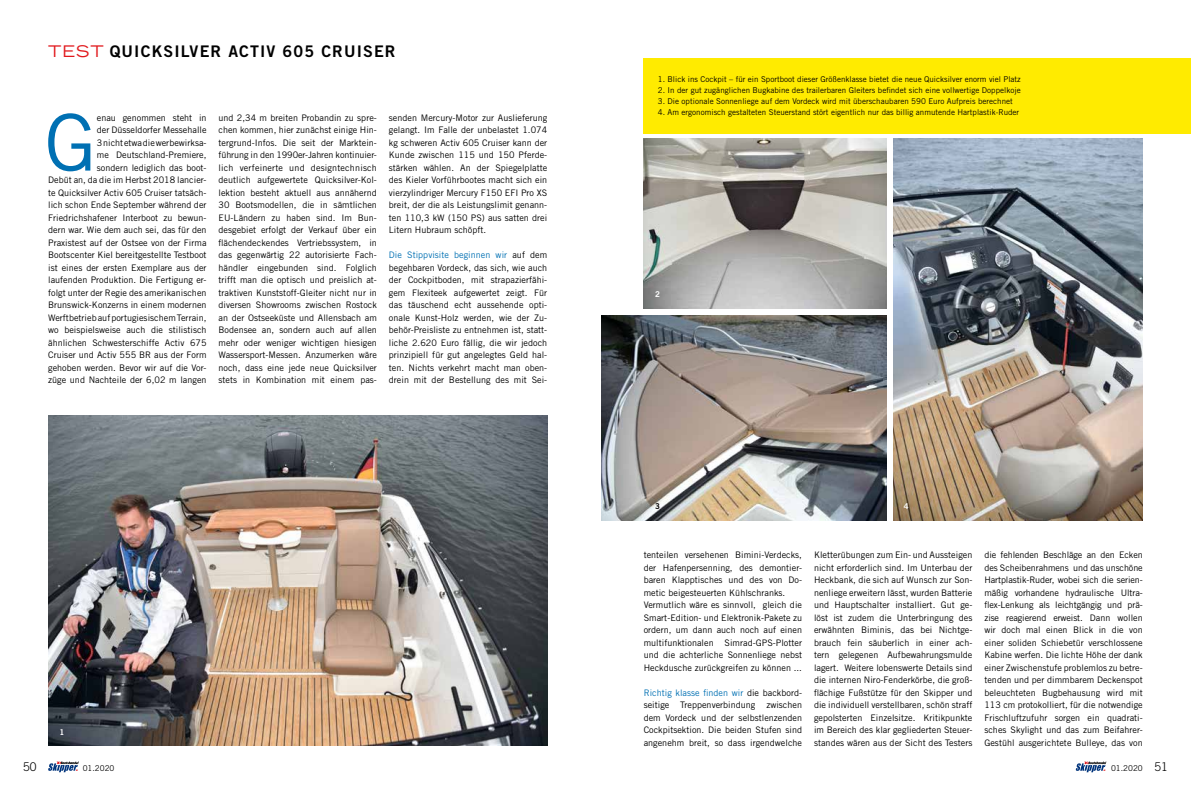
<style>
.page{position:relative;width:1191px;height:794px;background:#fff}
.page>*{position:absolute;margin:0;border:0;box-sizing:border-box;transform-origin:0 0}
.t1{font:78.3px "Trade Gothic LT Std";color:#0070b3}
.t2{font:16px "Trade Gothic LT Std Bd 2";letter-spacing:.07em;color:#000}
.t3{font:300 12px "Trade Gothic LT Std";color:#000}
.t4{font:9px/12.5px "Trade Gothic LT Std";letter-spacing:.005em;color:#000;text-align:justify}
.t5{font:8px "Trade Gothic LT Std";color:#000}
.t6{font:8px "Trade Gothic LT Std Bd 2";color:#fff}
.t7{font:8px "Trade Gothic LT Std Bd 2";color:#000}
.s1{font-family:"Trade Gothic LT Std";font-stretch:expanded;color:#e1191d}
.s2{color:#0070b3}
.s3{font-weight:300;font-size:12px}
</style>
<div class="page">
<img style="left:48px;top:415px;width:499px;height:331px">
<img style="left:643px;top:139px;width:243px;height:169px">
<img style="left:601px;top:315px;width:285px;height:206px">
<img style="left:893px;top:139px;width:249px;height:382px">
<div style="left:643px;top:58px;width:548px;height:75px;background:#ffeb00"></div>
<svg style="left:48px;top:761px;width:31px;height:11px"></svg>
<svg style="left:1075px;top:761px;width:31px;height:11px"></svg>
<h2 class="t2" style="left:48px;top:42px;width:349px"><span class="s1">TEST</span> QUICKSILVER ACTIV 605 CRUISER</h2>
<h1 class="t1" style="left:44px;top:95px;width:54px">G</h1>
<p class="t4" style="left:48px;top:111px;width:160px;text-align:right">enau genommen steht in<br>der Düsseldorfer Messehalle<br>3 nicht etwa die werbewirksa-<br>me Deutschland-Premiere,<br>sondern lediglich das boot-<br>Debüt an, da die im Herbst 2018 lancier&shy;te Quicksilver Activ 605 Cruiser tatsäch&shy;lich schon Ende September während der Friedrichshafener Interboot zu bewun&shy;dern war. Wie dem auch sei, das für den Praxistest auf der Ostsee von der Firma Bootscenter Kiel bereitgestellte Testboot ist eines der ersten Exemplare aus der laufenden Produktion. Die Fertigung er&shy;folgt unter der Regie des amerikanischen Brunswick-Konzerns in einem modernen Werftbetrieb auf portugiesischem Terrain, wo beispielsweise auch die stilistisch ähnlichen Schwesterschiffe Activ 675<br>Cruiser und Activ 555 BR aus der Form gehoben werden. Bevor wir auf die Vor&shy;züge und Nachteile der 6,02 m langen</p>
<p class="t4" style="left:218px;top:111px;width:160px">und 2,34 m breiten Probandin zu spre&shy;chen kommen, hier zunächst einige Hin&shy;tergrund-Infos. Die seit der Marktein&shy;führung in den 1990er-Jahren kontinuier&shy;lich verfeinerte und designtechnisch deutlich aufgewertete Quicksilver-Kol&shy;lektion besteht aktuell aus annähernd 30 Bootsmodellen, die in sämtlichen EU-Ländern zu haben sind. Im Bun&shy;desgebiet erfolgt der Verkauf über ein flächendeckendes Vertriebssystem, in das gegenwärtig 22 autorisierte Fach&shy;händler eingebunden sind. Folglich trifft man die optisch und preislich at&shy;traktiven Kunststoff-Gleiter nicht nur in diversen Showrooms zwischen Rostock an der Ostseeküste und Allensbach am Bodensee an, sondern auch auf allen mehr oder weniger wichtigen hiesigen Wassersport-Messen. Anzumerken wäre noch, dass eine jede neue Quicksilver stets in Kombination mit einem pas-</p>
<p class="t4" style="left:389px;top:111px;width:160px">senden Mercury-Motor zur Auslieferung gelangt. Im Falle der unbelastet 1.074 kg schweren Activ 605 Cruiser kann der Kunde zwischen 115 und 150 Pferde&shy;stärken wählen. An der Spiegelplatte des Kieler Vorführbootes macht sich ein vierzylindriger Mercury F150 EFI Pro XS breit, der die als Leistungslimit genann&shy;ten 110,3 kW (150 PS) aus satten drei Litern Hubraum schöpft.</p>
<p class="t4" style="left:389px;top:249px;width:160px"><span class="s2">Die Stippvisite beginnen wir</span> auf dem begehbaren Vordeck, das sich, wie auch der Cockpitboden, mit strapazierfähi&shy;gem Flexiteek aufgewertet zeigt. Für das täuschend echt aussehende opti&shy;onale Kunst-Holz werden, wie der Zu&shy;behör-Preisliste zu entnehmen ist, statt&shy;liche 2.620 Euro fällig, die wir jedoch prinzipiell für gut angelegtes Geld hal&shy;ten. Nichts verkehrt macht man oben&shy;drein mit der Bestellung des mit Sei-</p>
<p class="t6" style="left:60px;top:726px;width:6px">1</p>
<p class="t5" style="left:658px;top:74px;width:364px">1. Blick ins Cockpit – für ein Sportboot dieser Größenklasse bietet die neue Quicksilver enorm viel Platz</p>
<p class="t5" style="left:658px;top:85px;width:364px">2. In der gut zugänglichen Bugkabine des trailerbaren Gleiters befindet sich eine vollwertige Doppelkoje</p>
<p class="t5" style="left:658px;top:96px;width:356px">3. Die optionale Sonnenliege auf dem Vordeck wird mit überschaubaren 590 Euro Aufpreis berechnet</p>
<p class="t5" style="left:658px;top:107px;width:363px">4. Am ergonomisch gestalteten Steuerstand stört eigentlich nur das billig anmutende Hartplastik-Ruder</p>
<p class="t6" style="left:655px;top:289px;width:6px">2</p>
<p class="t7" style="left:655px;top:501px;width:6px">3</p>
<p class="t6" style="left:904px;top:501px;width:6px">4</p>
<p class="t4" style="left:643px;top:548px;width:160px;text-align:left">tenteilen versehenen Bimini-Verdecks, der Hafenpersenning, des demontier&shy;baren Klapptisches und des von Do&shy;metic beigesteuerten Kühlschranks.<br>Vermutlich wäre es sinnvoll, gleich die Smart-Edition- und Elektronik-Pakete zu ordern, um dann auch noch auf einen multifunktionalen Simrad-GPS-Plotter und die achterliche Sonnenliege nebst Heckdusche zurückgreifen zu können ...</p>
<p class="t4" style="left:643px;top:686px;width:160px"><span class="s2">Richtig klasse finden wir</span> die backbord&shy;seitige Treppenverbindung zwischen dem Vordeck und der selbstlenzenden Cockpitsektion. Die beiden Stufen sind angenehm breit, so dass irgendwelche</p>
<p class="t4" style="left:814px;top:548px;width:160px">Kletterübungen zum Ein- und Aussteigen nicht erforderlich sind. Im Unterbau der Heckbank, die sich auf Wunsch zur Son&shy;nenliege erweitern lässt, wurden Batterie und Hauptschalter installiert. Gut ge&shy;löst ist zudem die Unterbringung des erwähnten Biminis, das bei Nichtge&shy;brauch fein säuberlich in einer ach&shy;tern gelegenen Aufbewahrungsmulde lagert. Weitere lobenswerte Details sind die internen Niro-Fenderkörbe, die groß&shy;flächige Fußstütze für den Skipper und die individuell verstellbaren, schön straff gepolsterten Einzelsitze. Kritikpunkte im Bereich des klar gegliederten Steuer&shy;standes wären aus der Sicht des Testers</p>
<p class="t4" style="left:984px;top:548px;width:160px">die fehlenden Beschläge an den Ecken des Scheibenrahmens und das unschöne Hartplastik-Ruder, wobei sich die serien&shy;mäßig vorhandene hydraulische Ultra&shy;flex-Lenkung als leichtgängig und prä&shy;zise reagierend erweist. Dann wollen wir doch mal einen Blick in die von einer soliden Schiebetür verschlossene Kabine werfen. Die lichte Höhe der dank einer Zwischenstufe problemlos zu betre&shy;tenden und per dimmbarem Deckenspot beleuchteten Bugbehausung wird mit 113 cm protokolliert, für die notwendige Frischluftzufuhr sorgen ein quadrati&shy;sches Skylight und das zum Beifahrer-Gestühl ausgerichtete Bulleye, das von</p>
<h3 class="t3" style="left:23px;top:759px;width:15px">50</h3>
<p class="t5" style="left:83px;top:763px;width:33px">01.2020</p>
<p class="t5" style="left:1111px;top:763px;width:58px">01.2020 <span class="s3">51</span></p>
</div>
